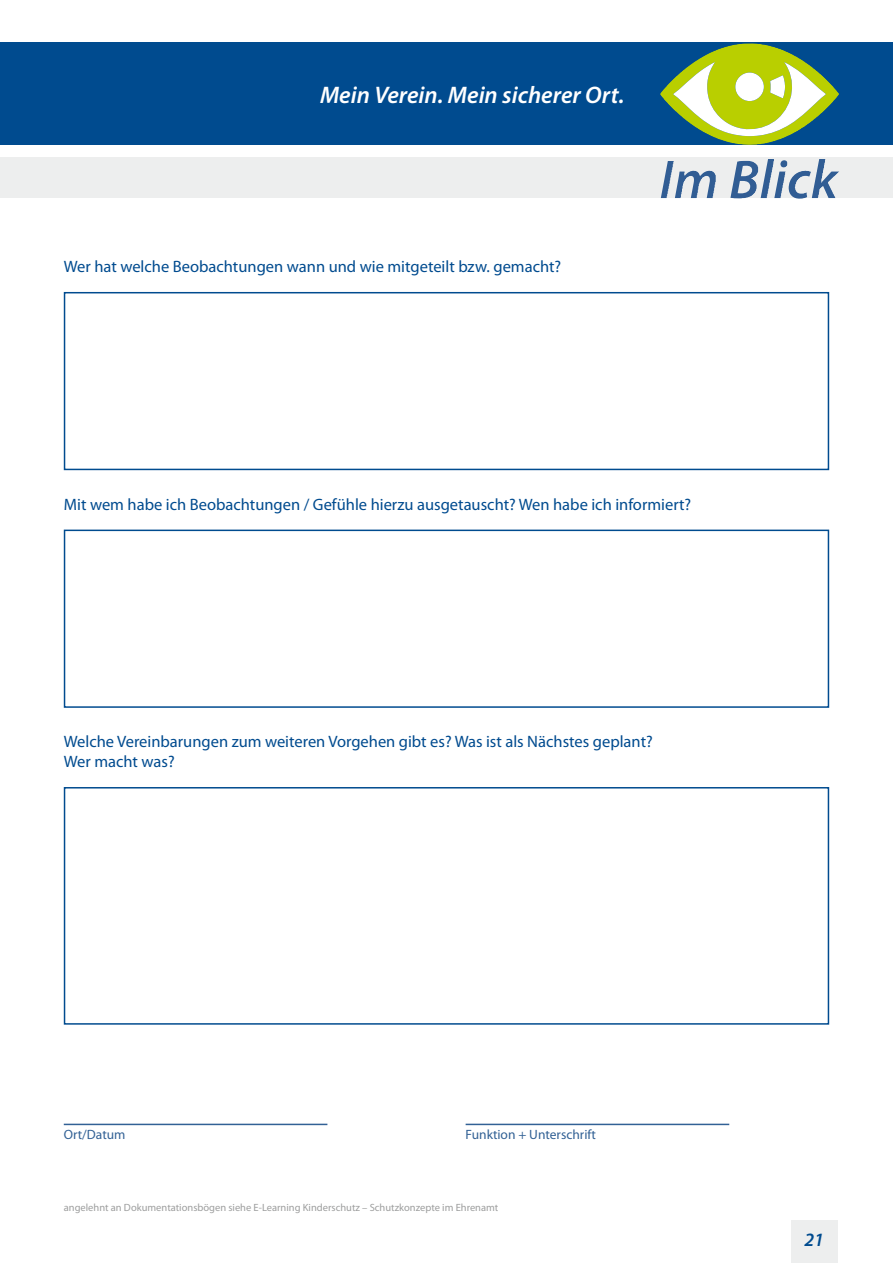
<style>
.page{position:relative;width:893px;height:1263px;background:#fff}
.page>*{position:absolute;margin:0;border:0;box-sizing:border-box;transform-origin:0 0}
.t1{font:italic 600 55.05px "Myriad Pro";color:#315d94}
.t2{font:italic 600 24px "Myriad Pro";color:#fff}
.t3{font:italic 600 18.9px "Myriad Pro";color:#004b8f}
.Fließtext{font:16.5px "Myriad Pro";color:#004b8f}
.Fließtext-2{font:13.5px "Myriad Pro";color:#326195}
.Fließtext-3{font:10.5px "Myriad Pro";color:#9d9e9e}
</style>
<div class="page">
<div style="left:0;top:158px;width:893px;height:40px;background:#edeeee"></div>
<div style="left:0;top:43px;width:893px;height:102px;background:#004b8f"></div>
<svg style="left:660px;top:43px;width:116px;height:102px"></svg>
<div style="left:791px;top:1221px;width:46px;height:42px;background:#edeeee"></div>
<div style="left:64px;top:292px;width:765px;height:178px;border:2px solid #004b8f"></div>
<div style="left:64px;top:530px;width:765px;height:178px;border:2px solid #004b8f"></div>
<div style="left:64px;top:787px;width:765px;height:238px;border:2px solid #004b8f"></div>
<hr style="left:64px;top:1124px;width:263px;height:1px;background:#326195">
<hr style="left:466px;top:1124px;width:263px;height:1px;background:#326195">
<h2 class="t2" style="left:320px;top:79px;width:306px">Mein Verein. Mein sicherer Ort.</h2>
<p class="Fließtext" style="left:64px;top:258px;width:499px">Wer hat welche Beobachtungen wann und wie mitgeteilt bzw. gemacht?</p>
<h1 class="t1" style="left:660px;top:150px;width:180px">Im Blick</h1>
<p class="Fließtext" style="left:64px;top:495px;width:629px">Mit wem habe ich Beobachtungen / Gefühle hierzu ausgetauscht? Wen habe ich informiert?</p>
<p class="Fließtext" style="left:64px;top:733px;width:591px">Welche Vereinbarungen zum weiteren Vorgehen gibt es? Was ist als Nächstes geplant?</p>
<p class="Fließtext" style="left:64px;top:753px;width:112px">Wer macht was?</p>
<p class="Fließtext-2" style="left:64px;top:1127px;width:63px">Ort/Datum</p>
<p class="Fließtext-2" style="left:466px;top:1127px;width:132px">Funktion + Unterschrift</p>
<p class="Fließtext-3" style="left:64px;top:1201px;width:436px">angelehnt an Dokumentationsbögen siehe E-Learning Kinderschutz – Schutzkonzepte im Ehrenamt</p>
<p class="t3" style="left:804px;top:1227px;width:21px">21</p>
</div>
